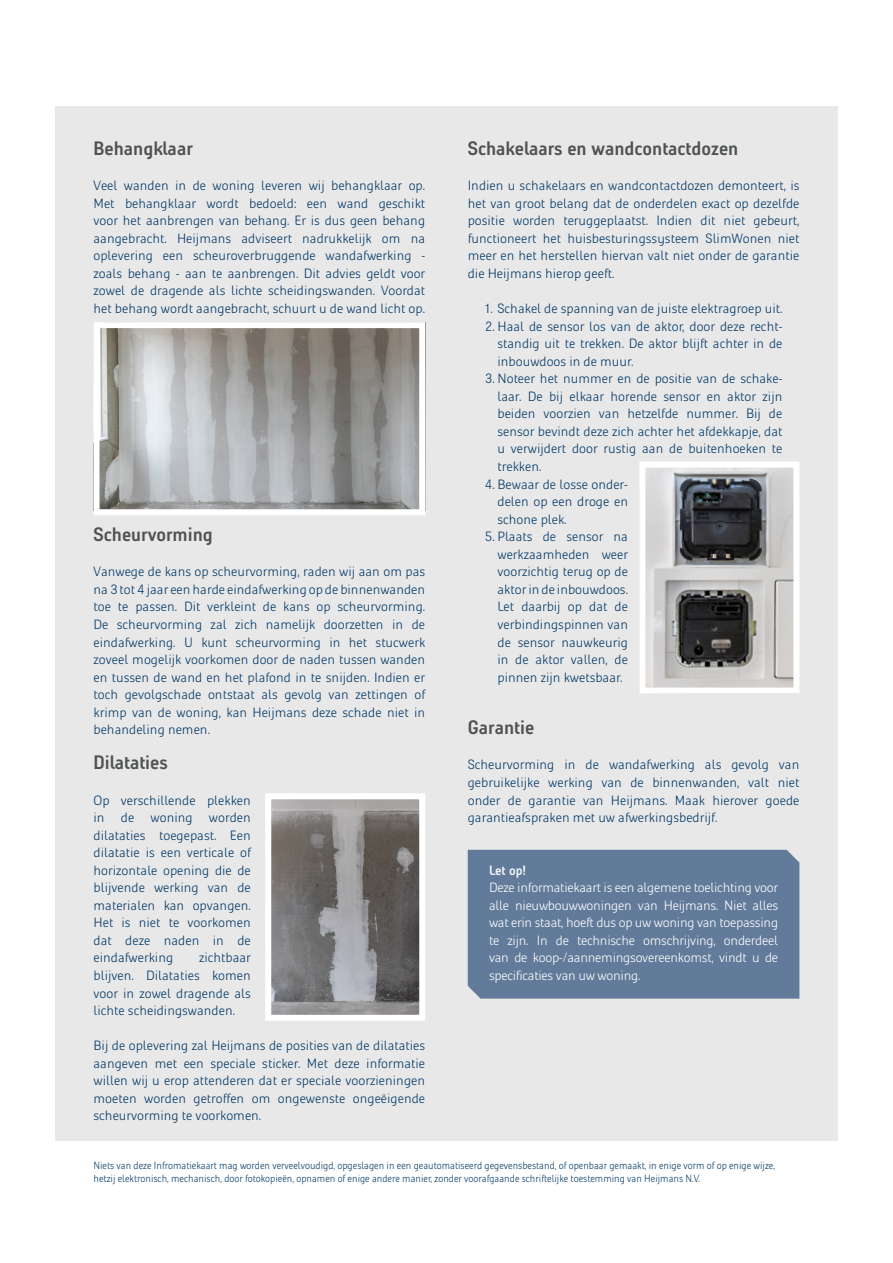
<style>
.page{position:relative;width:893px;height:1263px;background:#fff}
.page>*{position:absolute;margin:0;border:0;box-sizing:border-box;transform-origin:0 0}
.t1{font:700 19.5px "Heijmans Con";color:#4f5253}
.t2{font:300 13.5px/17.5px "Heijmans";color:#003865;text-align:justify}
.t3{font:300 13.5px/17.5px "Heijmans";letter-spacing:-.02em;color:#fff;text-align:justify}
.t4{font:700 13.5px "Heijmans Con";color:#f4f6f9}
.t5{font:300 10.5px/12.6px "Heijmans";color:#003865;scale:.92 1}
</style>
<div class="page">
<div style="left:55px;top:106px;width:783px;height:1034px;background:#e9e8e9"></div>
<div style="left:468px;top:850px;width:331px;height:149px;background:#627b9a"></div>
<img style="left:101px;top:329px;width:317px;height:179px">
<div style="left:94px;top:322px;width:331px;height:193px;border:6px solid #fff"></div>
<img style="left:272px;top:800px;width:146px;height:214px">
<div style="left:265px;top:793px;width:160px;height:228px;border:6px solid #fff"></div>
<img style="left:646px;top:469px;width:146px;height:217px">
<div style="left:639px;top:462px;width:160px;height:231px;border:6px solid #fff"></div>
<h1 class="t1" style="left:94px;top:137px;width:101px">Behangklaar</h1>
<p class="t2" style="left:94px;top:177px;width:333px">Veel wanden in de woning leveren wij behangklaar op.<br>Met behangklaar wordt bedoeld: een wand geschikt voor het aanbrengen van behang. Er is dus geen behang aangebracht. Heijmans adviseert nadrukkelijk om na oplevering een scheuroverbruggende wandafwerking - zoals behang - aan te aanbrengen. Dit advies geldt voor zowel de dragende als lichte scheidingswanden. Voordat het behang wordt aangebracht, schuurt u de wand licht op.</p>
<h1 class="t1" style="left:94px;top:523px;width:121px">Scheurvorming</h1>
<p class="t2" style="left:94px;top:563px;width:333px">Vanwege de kans op scheurvorming, raden wij aan om pas na 3 tot 4 jaar een harde eindafwerking op de binnenwanden toe te passen. Dit verkleint de kans op scheurvorming.<br>De scheurvorming zal zich namelijk doorzetten in de eindafwerking. U kunt scheurvorming in het stucwerk zoveel mogelijk voorkomen door de naden tussen wanden en tussen de wand en het plafond in te snijden. Indien er toch gevolgschade ontstaat als gevolg van zettingen of krimp van de woning, kan Heijmans deze schade niet in behandeling nemen.</p>
<h1 class="t1" style="left:94px;top:751px;width:76px">Dilataties</h1>
<p class="t2" style="left:94px;top:791px;width:159px">Op verschillende plekken in de woning worden dilataties toegepast. Een dilatatie is een verticale of horizontale opening die de blijvende werking van de materialen kan opvangen.<br>Het is niet te voorkomen dat deze naden in de eindafwerking</p>
<p class="t2" style="left:94px;top:949px;width:159px;text-indent:105px">zichtbaar blijven. Dilataties komen voor in zowel dragende als lichte scheidingswanden.</p>
<p class="t2" style="left:94px;top:1037px;width:333px">Bij de oplevering zal Heijmans de posities van de dilataties aangeven met een speciale sticker. Met deze informatie willen wij u erop attenderen dat er speciale voorzieningen moeten worden getroffen om ongewenste ongeëigende scheurvorming te voorkomen.</p>
<h1 class="t1" style="left:468px;top:137px;width:272px">Schakelaars en wandcontactdozen</h1>
<p class="t2" style="left:468px;top:177px;width:333px">Indien u schakelaars en wandcontactdozen demonteert, is het van groot belang dat de onderdelen exact op dezelfde positie worden teruggeplaatst. Indien dit niet gebeurt, functioneert het huisbesturingssysteem SlimWonen niet meer en het herstellen hiervan valt niet onder de garantie die Heijmans hierop geeft.</p>
<p class="t2" style="left:485px;top:300px;width:299px">1. Schakel de spanning van de juiste elektragroep uit.</p>
<p class="t2" style="left:497px;top:317px;width:286px;text-indent:-13px">2. Haal de sensor los van de aktor, door deze recht&shy;standig uit te trekken. De aktor blijft achter in de inbouwdoos in de muur.</p>
<p class="t2" style="left:497px;top:370px;width:286px;text-indent:-13px">3. Noteer het nummer en de positie van de schake&shy;laar. De bij elkaar horende sensor en aktor zijn beiden voorzien van hetzelfde nummer. Bij de sensor bevindt deze zich achter het afdekkapje, dat u verwijdert door rustig aan de buitenhoeken te trekken.</p>
<p class="t2" style="left:497px;top:475px;width:132px;text-indent:-13px">4. Bewaar de losse onder&shy;delen op een droge en schone plek.</p>
<p class="t2" style="left:497px;top:528px;width:132px;text-indent:-13px">5. Plaats de sensor na werkzaamheden weer voorzichtig terug op de aktor in de inbouwdoos.<br>Let daarbij op dat de verbindingspinnen van de sensor nauwkeurig in de aktor vallen, de pinnen zijn kwetsbaar.</p>
<h1 class="t1" style="left:468px;top:716px;width:68px">Garantie</h1>
<p class="t2" style="left:468px;top:756px;width:333px">Scheurvorming in de wandafwerking als gevolg van gebruikelijke werking van de binnenwanden, valt niet onder de garantie van Heijmans. Maak hierover goede garantieafspraken met uw afwerkingsbedrijf.</p>
<p class="t4" style="left:489px;top:862px;width:38px">Let op!</p>
<p class="t3" style="left:489px;top:879px;width:291px">Deze informatiekaart is een algemene toelichting voor alle nieuwbouwwoningen van Heijmans. Niet alles wat erin staat, hoeft dus op uw woning van toepassing te zijn. In de technische omschrijving, onderdeel van de koop-/aannemingsovereenkomst, vindt u de specificaties van uw woning.</p>
<p class="t5" style="left:94px;top:1159px;width:742px">Niets van deze Infromatiekaart mag worden verveelvoudigd, opgeslagen in een geautomatiseerd gegevensbestand, of openbaar gemaakt, in enige vorm of op enige wijze, hetzij elektronisch, mechanisch, door fotokopieën, opnamen of enige andere manier, zonder voorafgaande schriftelijke toestemming van Heijmans N.V.</p>
</div>
